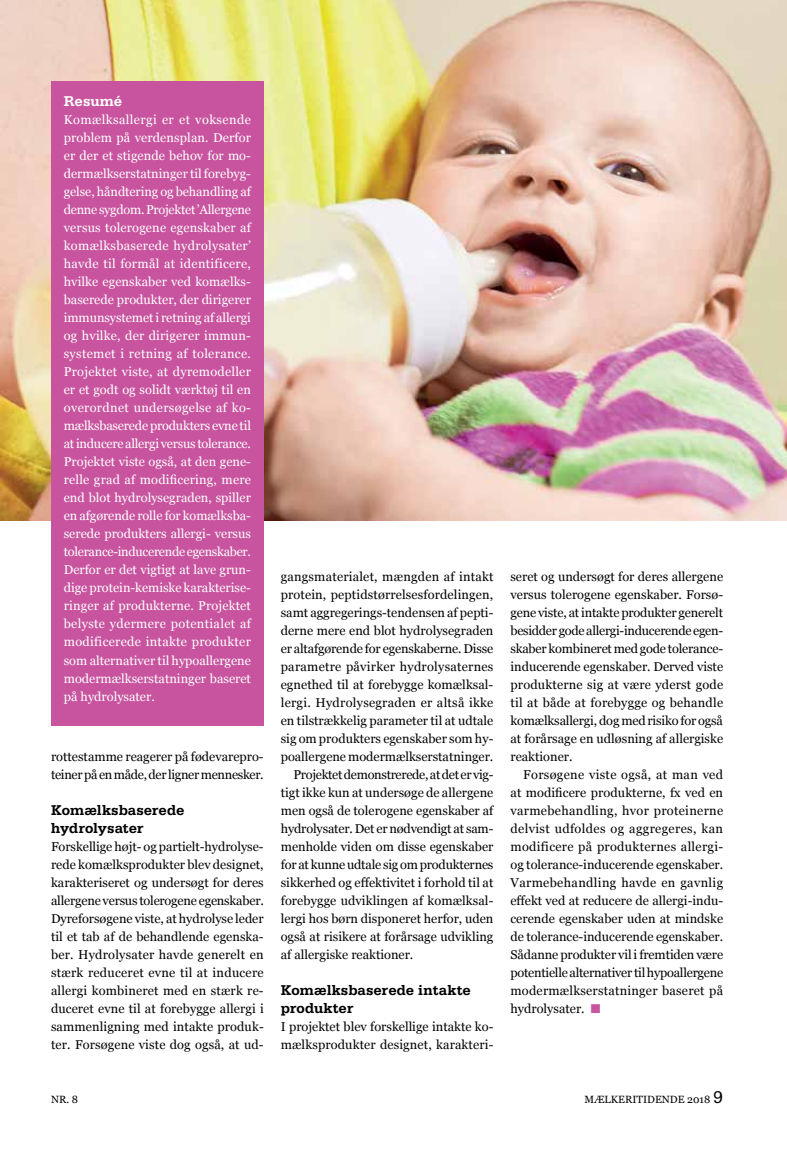
<style>
.page{position:relative;width:787px;height:1149px;background:#fff}
.page>*{position:absolute;margin:0;border:0;box-sizing:border-box;transform-origin:0 0}
.t1{font:700 15px/18px "Serifa";color:#000}
.t2{font:700 15px "Serifa";color:#fff}
.t3{font:12.75px/18px "Georgia";color:#000;text-align:justify}
.t4{font:12.75px/18px "Georgia";color:#fff;text-align:justify}
.t5{font:12.75px "Georgia";letter-spacing:.02em;color:#000}
.t6{font:12.75px "Georgia";letter-spacing:-.025em;color:#000}
.t7{font:10.5px "Georgia";color:#000}
.s1{color:#c8549f}
.s2{font-family:"Serifa";font-size:18px}
</style>
<div class="page">
<img style="left:0;top:0;width:787px;height:520px">
<div style="left:51px;top:82px;width:213px;height:643px;background:#c8549f"></div>
<p class="t2" style="left:64px;top:92px;width:60px">Resumé</p>
<p class="t4" style="left:64px;top:110px;width:189px">Komælksallergi er et voksende problem på verdensplan. Derfor er der et stigende behov for mo&shy;dermælkserstatninger til forebyg&shy;gelse, håndtering og behandling af denne sygdom. Projektet ’Allergene versus tolerogene egenskaber af komælksbaserede hydrolysater’ havde til formål at identificere, hvilke egenskaber ved komælks&shy;baserede produkter, der dirigerer immunsystemet i retning af allergi og hvilke, der dirigerer immun&shy;systemet i retning af tolerance.<br>Projektet viste, at dyremodeller er et godt og solidt værktøj til en overordnet undersøgelse af ko&shy;mælksbaserede produkters evne til at inducere allergi versus tolerance.<br>Projektet viste også, at den gene&shy;relle grad af modificering, mere end blot hydrolysegraden, spiller en afgørende rolle for komælksba&shy;serede produkters allergi- versus tolerance-inducerende egenskaber.<br>Derfor er det vigtigt at lave grun&shy;dige protein-kemiske karakterise&shy;ringer af produkterne. Projektet belyste ydermere potentialet af modificerede intakte produkter som alternativer til hypoallergene modermælkserstatninger baseret på hydrolysater.</p>
<p class="t3" style="left:51px;top:747px;width:214px">rottestamme reagerer på fødevarepro&shy;teiner på en måde, der ligner mennesker.</p>
<p class="t1" style="left:51px;top:800px;width:135px">Komælksbaserede hydrolysater</p>
<p class="t3" style="left:51px;top:837px;width:214px">Forskellige højt- og partielt-hydrolyse&shy;rede komælksprodukter blev designet, karakteriseret og undersøgt for deres allergene versus tolerogene egenskaber.<br>Dyreforsøgene viste, at hydrolyse leder til et tab af de behandlende egenska&shy;ber. Hydrolysater havde generelt en stærk reduceret evne til at inducere allergi kombineret med en stærk re&shy;duceret evne til at forebygge allergi i sammenligning med intakte produk&shy;ter. Forsøgene viste dog også, at ud-</p>
<p class="t3" style="left:281px;top:567px;width:214px">gangsmaterialet, mængden af intakt</p>
<p class="t3" style="left:281px;top:585px;width:214px">protein, peptidstørrelsesfordelingen,</p>
<p class="t3" style="left:281px;top:603px;width:214px">samt aggregerings-tendensen af pepti-</p>
<p class="t3" style="left:281px;top:621px;width:214px">derne mere end blot hydrolysegraden</p>
<p class="t3" style="left:281px;top:639px;width:214px">er altafgørende for egenskaberne. Disse</p>
<p class="t5" style="left:281px;top:657px;width:214px">parametre påvirker hydrolysaternes</p>
<p class="t3" style="left:281px;top:675px;width:214px">egnethed til at forebygge komælksal-</p>
<p class="t5" style="left:281px;top:693px;width:214px">lergi. Hydrolysegraden er altså ikke</p>
<p class="t3" style="left:281px;top:711px;width:214px">en tilstrækkelig parameter til at udtale</p>
<p class="t3" style="left:281px;top:729px;width:214px">sig om produkters egenskaber som hy-</p>
<p class="t3" style="left:281px;top:747px;width:214px">poallergene modermælkserstatninger.</p>
<p class="t6" style="left:293px;top:765px;width:201px">Projektet demonstrerede, at det er vig-</p>
<p class="t3" style="left:281px;top:783px;width:214px">tigt ikke kun at undersøge de allergene</p>
<p class="t3" style="left:281px;top:801px;width:214px">men også de tolerogene egenskaber af</p>
<p class="t3" style="left:281px;top:819px;width:214px">hydrolysater. Det er nødvendigt at sam-</p>
<p class="t3" style="left:281px;top:837px;width:214px">menholde viden om disse egenskaber</p>
<p class="t3" style="left:281px;top:855px;width:214px">for at kunne udtale sig om produkternes</p>
<p class="t3" style="left:281px;top:873px;width:214px">sikkerhed og effektivitet i forhold til at</p>
<p class="t3" style="left:281px;top:891px;width:214px">forebygge udviklingen af komælksal-</p>
<p class="t3" style="left:281px;top:909px;width:214px">lergi hos børn disponeret herfor, uden</p>
<p class="t3" style="left:281px;top:927px;width:214px">også at risikere at forårsage udvikling</p>
<p class="t3" style="left:281px;top:945px;width:134px">af allergiske reaktioner.</p>
<p class="t1" style="left:281px;top:980px;width:192px">Komælksbaserede intakte produkter</p>
<p class="t3" style="left:281px;top:1017px;width:214px">I projektet blev forskellige intakte ko&shy;mælksprodukter designet, karakteri-</p>
<p class="t3" style="left:510px;top:567px;width:214px">seret og undersøgt for deres allergene versus tolerogene egenskaber. Forsø&shy;gene viste, at intakte produkter generelt besidder gode allergi-inducerende egen&shy;skaber kombineret med gode tolerance&shy;inducerende egenskaber. Derved viste produkterne sig at være yderst gode til at både at forebygge og behandle komælksallergi, dog med risiko for også at forårsage en udløsning af allergiske reaktioner.</p>
<p class="t3" style="left:510px;top:765px;width:214px;text-indent:13px">Forsøgene viste også, at man ved at modificere produkterne, fx ved en varmebehandling, hvor proteinerne delvist udfoldes og aggregeres, kan modificere på produkternes allergi&shy;og tolerance-inducerende egenskaber.<br>Varmebehandling havde en gavnlig effekt ved at reducere de allergi-indu&shy;cerende egenskaber uden at mindske de tolerance-inducerende egenskaber.<br>Sådanne produkter vil i fremtiden være potentielle alternativer til hypoallergene modermælkserstatninger baseret på hydrolysater. <span class="s1">■</span></p>
<p class="t7" style="left:51px;top:1091px;width:29px">NR. 8</p>
<p class="t7" style="left:584px;top:1091px;width:140px">MÆLKERITIDENDE 2018 <span class="s2">9</span></p>
</div>
